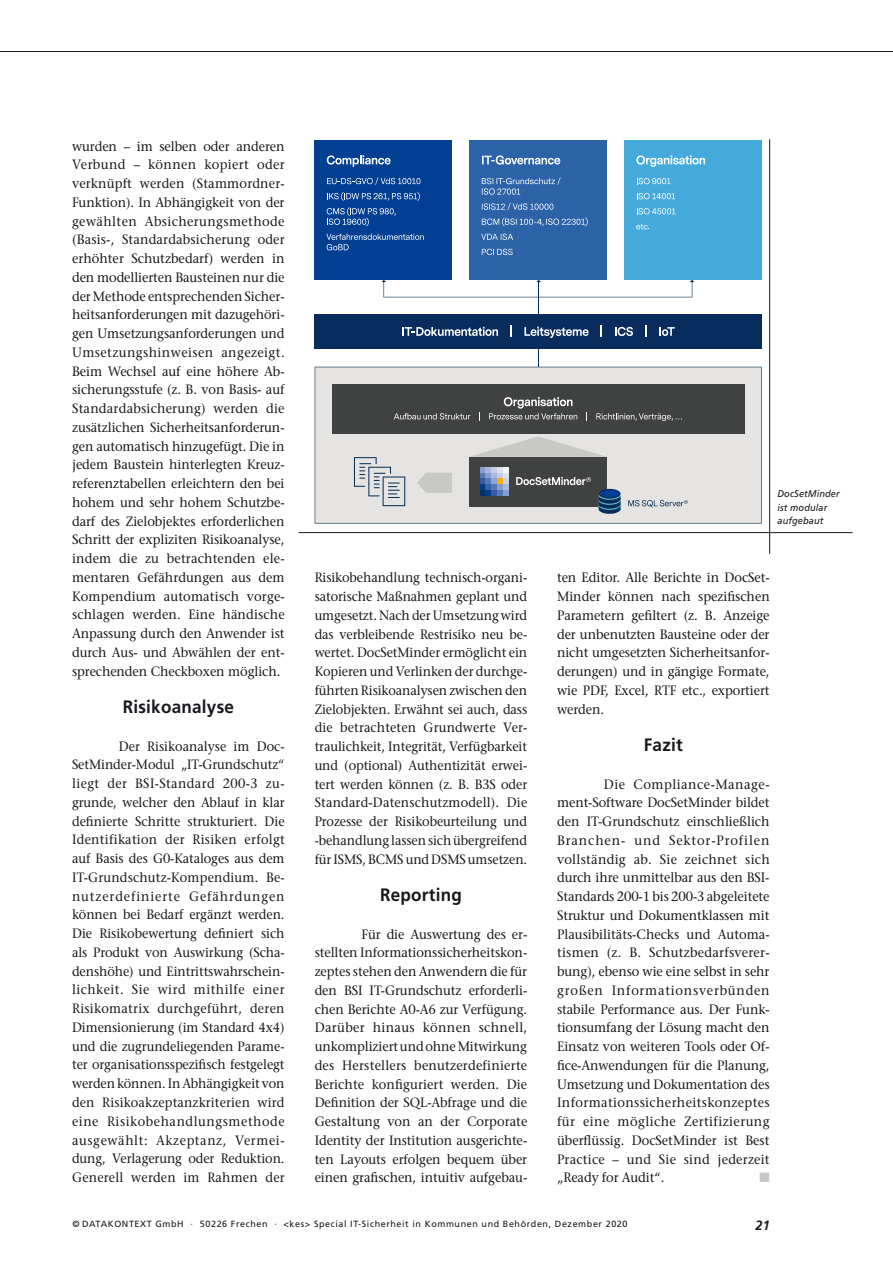
<style>
.page{position:relative;width:893px;height:1263px;background:#fff}
.page>*{position:absolute;margin:0;border:0;box-sizing:border-box;transform-origin:0 0}
.t1{font:700 18px "Frutiger";letter-spacing:.015em;color:#1a171c;scale:.95 1}
.t2{font:13.5px/18.8px "Stone Serif";letter-spacing:-.01em;color:#1a171c;text-align:justify;scale:.95 1}
.t3{font:13.5px/18.8px "Stone Serif";letter-spacing:-.01em;color:#1a171c;text-align:justify;scale:.94 1}
.t4{font:italic 700 13.5px "Frutiger";color:#1a171c;scale:.95 1}
.t5{font:13.5px "Zapf Dingbats ITC";color:#c6c7c9}
.t6{font:italic 9.75px/13.5px "Frutiger";letter-spacing:.01em;color:#1a171c;scale:.95 1}
.t7{font:9px "Frutiger";letter-spacing:.065em;color:#1a171c}
</style>
<div class="page">
<hr style="left:0;top:51px;width:893px;height:1px;background:#1a171c">
<hr style="left:538px;top:282px;width:1px;height:85px;background:#062d53">
<svg style="left:382px;top:280px;width:312px;height:17px"></svg>
<div style="left:315px;top:314px;width:447px;height:35px;background:#092c5e"></div>
<svg style="left:402px;top:327px;width:96px;height:9px"></svg>
<svg style="left:524px;top:327px;width:64px;height:11px"></svg>
<svg style="left:615px;top:327px;width:18px;height:9px"></svg>
<svg style="left:659px;top:327px;width:16px;height:9px"></svg>
<div style="left:315px;top:140px;width:137px;height:140px;background:#003f91"></div>
<svg style="left:327px;top:155px;width:64px;height:12px"></svg>
<svg style="left:327px;top:177px;width:93px;height:8px"></svg>
<svg style="left:327px;top:192px;width:93px;height:9px"></svg>
<svg style="left:327px;top:207px;width:69px;height:19px"></svg>
<svg style="left:326px;top:234px;width:98px;height:16px"></svg>
<div style="left:624px;top:140px;width:138px;height:140px;background:#44aadb"></div>
<svg style="left:636px;top:155px;width:69px;height:12px"></svg>
<svg style="left:637px;top:178px;width:34px;height:6px"></svg>
<svg style="left:637px;top:193px;width:38px;height:6px"></svg>
<svg style="left:637px;top:208px;width:38px;height:6px"></svg>
<svg style="left:636px;top:224px;width:13px;height:5px"></svg>
<div style="left:469px;top:140px;width:138px;height:140px;background:#2b62a8"></div>
<div style="left:315px;top:367px;width:447px;height:156px;background:#e5e4e2"></div>
<div style="left:332px;top:384px;width:412px;height:49px;background:#404141"></div>
<svg style="left:394px;top:413px;width:76px;height:7px"></svg>
<svg style="left:489px;top:397px;width:88px;height:22px"></svg>
<svg style="left:596px;top:413px;width:86px;height:8px"></svg>
<svg style="left:354px;top:457px;width:51px;height:49px;background:#c5cacd"></svg>
<div style="left:469px;top:457px;width:138px;height:49px;background:#404141"></div>
<svg style="left:598px;top:489px;width:23px;height:25px"></svg>
<svg style="left:516px;top:477px;width:75px;height:8px"></svg>
<svg style="left:480px;top:467px;width:29px;height:29px"></svg>
<svg style="left:469px;top:436px;width:138px;height:21px;background:#d6d6d4"></svg>
<svg style="left:417px;top:473px;width:35px;height:20px"></svg>
<svg style="left:628px;top:500px;width:60px;height:7px"></svg>
<svg style="left:482px;top:249px;width:31px;height:6px"></svg>
<svg style="left:481px;top:234px;width:32px;height:6px"></svg>
<svg style="left:482px;top:218px;width:106px;height:8px"></svg>
<svg style="left:482px;top:203px;width:71px;height:7px"></svg>
<svg style="left:482px;top:177px;width:79px;height:18px"></svg>
<svg style="left:482px;top:155px;width:78px;height:10px"></svg>
<hr style="left:299px;top:532px;width:554px;height:1px;background:#1a171c">
<hr style="left:769px;top:139px;width:1px;height:415px;background:#1a171c">
<p class="t2" style="left:72px;top:136px;width:225px">wurden – im selben oder anderen Verbund – können kopiert oder verknüpft werden (Stammordner-Funktion). In Abhängigkeit von der gewählten Absicherungsmethode (Basis-, Standardabsicherung oder erhöhter Schutzbedarf) werden in den modellierten Bausteinen nur die der Methode entsprechenden Sicher&shy;heitsanforderungen mit dazugehöri&shy;gen Umsetzungsanforderungen und Umsetzungshinweisen angezeigt.<br>Beim Wechsel auf eine höhere Ab&shy;sicherungsstufe (z. B. von Basis- auf Standardabsicherung) werden die zusätzlichen Sicherheitsanforderun&shy;gen automatisch hinzugefügt. Die in jedem Baustein hinterlegten Kreuz&shy;referenztabellen erleichtern den bei hohem und sehr hohem Schutzbe&shy;darf des Zielobjektes erforderlichen Schritt der expliziten Risikoanalyse, indem die zu betrachtenden ele&shy;mentaren Gefährdungen aus dem Kompendium automatisch vorge&shy;schlagen werden. Eine händische Anpassung durch den Anwender ist durch Aus- und Abwählen der ent&shy;sprechenden Checkboxen möglich.</p>
<h1 class="t1" style="left:123px;top:696px;width:119px">Risikoanalyse</h1>
<p class="t3" style="left:72px;top:736px;width:228px;text-indent:47px">Der Risikoanalyse im Doc-SetMinder-Modul „IT-Grundschutz“ liegt der BSI-Standard 200-3 zu&shy;grunde, welcher den Ablauf in klar definierte Schritte strukturiert. Die Identifikation der Risiken erfolgt auf Basis des G0-Kataloges aus dem IT-Grundschutz-Kompendium. Be&shy;nutzerdefinierte Gefährdungen können bei Bedarf ergänzt werden.<br>Die Risikobewertung definiert sich als Produkt von Auswirkung (Scha&shy;denshöhe) und Eintrittswahrschein&shy;lichkeit. Sie wird mithilfe einer Risikomatrix durchgeführt, deren Dimensionierung (im Standard 4x4) und die zugrundeliegenden Parame&shy;ter organisationsspezifisch festgelegt werden können. In Abhängigkeit von den Risikoakzeptanzkriterien wird eine Risikobehandlungsmethode ausgewählt: Akzeptanz, Vermei&shy;dung, Verlagerung oder Reduktion.<br>Generell werden im Rahmen der</p>
<p class="t3" style="left:315px;top:568px;width:228px">Risikobehandlung technisch-organi&shy;satorische Maßnahmen geplant und umgesetzt. Nach der Umsetzung wird das verbleibende Restrisiko neu be&shy;wertet. DocSetMinder ermöglicht ein Kopieren und Verlinken der durchge&shy;führten Risikoanalysen zwischen den Zielobjekten. Erwähnt sei auch, dass die betrachteten Grundwerte Ver&shy;traulichkeit, Integrität, Verfügbarkeit und (optional) Authentizität erwei&shy;tert werden können (z. B. B3S oder Standard-Datenschutzmodell). Die Prozesse der Risikobeurteilung und -behandlung lassen sich übergreifend für ISMS, BCMS und DSMS umsetzen.</p>
<h1 class="t1" style="left:380px;top:884px;width:88px">Reporting</h1>
<p class="t2" style="left:315px;top:924px;width:225px;text-indent:47px">Für die Auswertung des er&shy;stellten Informationssicherheitskon&shy;zeptes stehen den Anwendern die für den BSI IT-Grundschutz erforderli&shy;chen Berichte A0-A6 zur Verfügung.<br>Darüber hinaus können schnell, unkompliziert und ohne Mitwirkung des Herstellers benutzerdefinierte Berichte konfiguriert werden. Die Definition der SQL-Abfrage und die Gestaltung von an der Corporate Identity der Institution ausgerichte&shy;ten Layouts erfolgen bequem über einen grafischen, intuitiv aufgebau-</p>
<p class="t6" style="left:777px;top:487px;width:67px">DocSetMinder ist modular aufgebaut</p>
<p class="t2" style="left:557px;top:568px;width:225px">ten Editor. Alle Berichte in DocSet-Minder können nach spezifischen Parametern gefiltert (z. B. Anzeige der unbenutzten Bausteine oder der nicht umgesetzten Sicherheitsanfor&shy;derungen) und in gängige Formate, wie PDF, Excel, RTF etc., exportiert werden.</p>
<h1 class="t1" style="left:644px;top:734px;width:43px">Fazit</h1>
<p class="t2" style="left:557px;top:774px;width:225px;text-indent:47px">Die Compliance-Manage&shy;ment-Software DocSetMinder bildet den IT-Grundschutz einschließlich Branchen- und Sektor-Profilen vollständig ab. Sie zeichnet sich durch ihre unmittelbar aus den BSI-Standards 200-1 bis 200-3 abgeleitete Struktur und Dokumentklassen mit Plausibilitäts-Checks und Automa&shy;tismen (z. B. Schutzbedarfsverer&shy;bung), ebenso wie eine selbst in sehr großen Informationsverbünden stabile Performance aus. Der Funk&shy;tionsumfang der Lösung macht den Einsatz von weiteren Tools oder Of&shy;fice-Anwendungen für die Planung, Umsetzung und Dokumentation des Informationssicherheitskonzeptes für eine mögliche Zertifizierung überflüssig. DocSetMinder ist Best Practice – und Sie sind jederzeit „Ready for Audit“.</p>
<p class="t5" style="left:759px;top:1171px;width:12px">■</p>
<p class="t7" style="left:73px;top:1218px;width:556px">© DATAKONTEXT GmbH · 50226 Frechen · &lt;kes&gt; Special IT-Sicherheit in Kommunen und Behörden, Dezember 2020</p>
<p class="t4" style="left:755px;top:1217px;width:17px">21</p>
</div>
